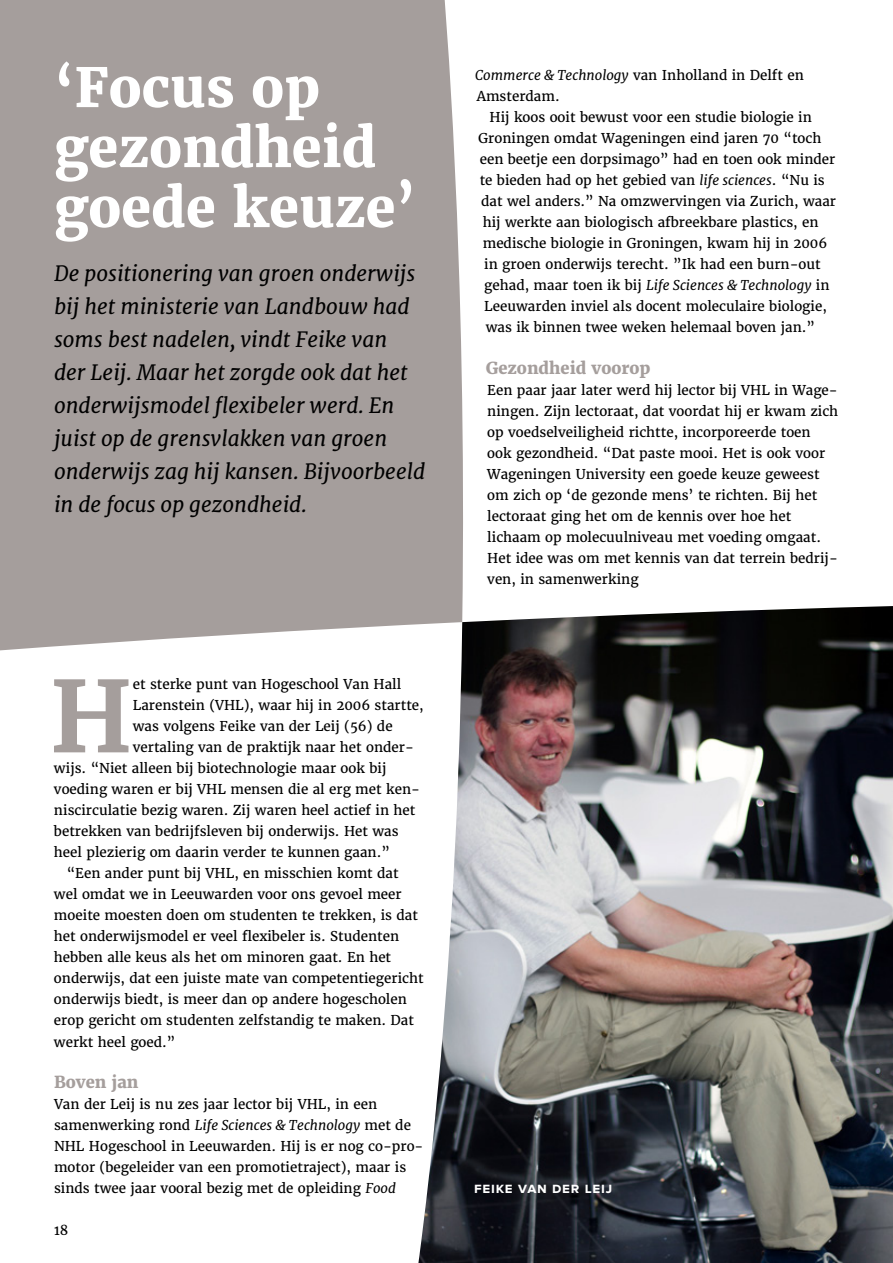
<style>
.page{position:relative;width:893px;height:1263px;background:#fff}
.page>*{position:absolute;margin:0;border:0;box-sizing:border-box;transform-origin:0 0}
.t1{font:700 98.25px "Merriweather";color:#a59e9c}
.t2{font:800 54px/60px "Merriweather";color:#fff}
.t3{font:italic 21px/33px "Merriweather";color:#000}
.t4{font:800 16.5px "Merriweather";color:#a59e9c}
.t5{font:700 15px "Proxima Nova";letter-spacing:.05em;color:#fff}
.t6{font:13.5px/21px "Merriweather";color:#000}
.t7{font:italic 13.5px "Merriweather";color:#000}
.s1{font-style:italic}
.s2{font-style:normal}
</style>
<div class="page">
<img style="left:418px;top:606px;width:475px;height:657px">
<div style="left:0;top:0;width:468px;height:652px;background:#a59e9c"></div>
<h2 class="t2" style="left:54px;top:57px;width:364px">‘Focus op gezondheid goede keuze’</h2>
<p class="t3" style="left:54px;top:257px;width:373px">De positionering van groen onderwijs bij het ministerie van Landbouw had soms best nadelen, vindt Feike van<br>der Leij. Maar het zorgde ook dat het onderwijsmodel flexibeler werd. En juist op de grensvlakken van groen onderwijs zag hij kansen. Bijvoorbeeld in de focus op gezondheid.</p>
<h1 class="t1" style="left:50px;top:654px;width:84px">H</h1>
<p class="t6" style="left:133px;top:674px;width:270px">et sterke punt van Hogeschool Van Hall</p>
<p class="t6" style="left:133px;top:695px;width:292px">Larenstein (VHL), waar hij in 2006 startte,</p>
<p class="t6" style="left:133px;top:716px;width:261px">was volgens Feike van der Leij (56) de</p>
<p class="t6" style="left:133px;top:737px;width:283px">vertaling van de praktijk naar het onder-</p>
<p class="t6" style="left:54px;top:758px;width:334px">wijs. “Niet alleen bij biotechnologie maar ook bij</p>
<p class="t6" style="left:54px;top:779px;width:367px">voeding waren er bij VHL mensen die al erg met ken-</p>
<p class="t6" style="left:54px;top:800px;width:363px">niscirculatie bezig waren. Zij waren heel actief in het</p>
<p class="t6" style="left:54px;top:821px;width:346px">betrekken van bedrijfsleven bij onderwijs. Het was</p>
<p class="t6" style="left:54px;top:842px;width:337px">heel plezierig om daarin verder te kunnen gaan.”</p>
<p class="t6" style="left:67px;top:863px;width:333px">“Een ander punt bij VHL, en misschien komt dat</p>
<p class="t6" style="left:54px;top:884px;width:349px">wel omdat we in Leeuwarden voor ons gevoel meer</p>
<p class="t6" style="left:54px;top:905px;width:365px">moeite moesten doen om studenten te trekken, is dat</p>
<p class="t6" style="left:54px;top:926px;width:347px">het onderwijsmodel er veel flexibeler is. Studenten</p>
<p class="t6" style="left:54px;top:947px;width:339px">hebben alle keus als het om minoren gaat. En het</p>
<p class="t6" style="left:54px;top:968px;width:371px">onderwijs, dat een juiste mate van competentiegericht</p>
<p class="t6" style="left:54px;top:989px;width:354px">onderwijs biedt, is meer dan op andere hogescholen</p>
<p class="t6" style="left:54px;top:1010px;width:362px">erop gericht om studenten zelfstandig te maken. Dat</p>
<p class="t6" style="left:54px;top:1031px;width:123px">werkt heel goed.”</p>
<p class="t4" style="left:54px;top:1072px;width:86px">Boven jan</p>
<p class="t6" style="left:54px;top:1094px;width:371px">Van der Leij is nu zes jaar lector bij VHL, in een samenwerking rond <span class="s1">Life Sciences &amp; Technology</span> met de NHL Hogeschool in Leeuwarden. Hij is er nog co-pro&shy;motor (begeleider van een promotietraject), maar is sinds twee jaar vooral bezig met de opleiding <span class="s1">Food</span></p>
<p class="t6" style="left:54px;top:1220px;width:16px">18</p>
<p class="t6" style="left:475px;top:65px;width:330px"><span class="s1">Commerce &amp; Technology</span> van Inholland in Delft en<br>Amsterdam.</p>
<p class="t6" style="left:489px;top:107px;width:324px">Hij koos ooit bewust voor een studie biologie in</p>
<p class="t6" style="left:478px;top:128px;width:345px">Groningen omdat Wageningen eind jaren 70 “toch</p>
<p class="t6" style="left:480px;top:149px;width:357px">een beetje een dorpsimago” had en toen ook minder</p>
<p class="t6" style="left:480px;top:170px;width:347px">te bieden had op het gebied van <span class="s1">life sciences</span>. “Nu is</p>
<p class="t6" style="left:481px;top:191px;width:356px">dat wel anders.” Na omzwervingen via Zurich, waar</p>
<p class="t6" style="left:483px;top:212px;width:337px">hij werkte aan biologisch afbreekbare plastics, en</p>
<p class="t6" style="left:483px;top:233px;width:346px">medische biologie in Groningen, kwam hij in 2006</p>
<p class="t6" style="left:484px;top:254px;width:338px">in groen onderwijs terecht. ”Ik had een burn-out</p>
<p class="t7" style="left:484px;top:277px;width:347px"><span class="s2">gehad, maar toen ik bij</span> Life Sciences &amp; Technology <span class="s2">in</span></p>
<p class="t6" style="left:484px;top:296px;width:344px">Leeuwarden inviel als docent moleculaire biologie,</p>
<p class="t6" style="left:486px;top:317px;width:331px">was ik binnen twee weken helemaal boven jan.”</p>
<p class="t4" style="left:486px;top:358px;width:166px">Gezondheid voorop</p>
<p class="t6" style="left:487px;top:380px;width:353px">Een paar jaar later werd hij lector bij VHL in Wage&shy;ningen. Zijn lectoraat, dat voordat hij er kwam zich op voedselveiligheid richtte, incorporeerde toen ook gezondheid. “Dat paste mooi. Het is ook voor Wageningen University een goede keuze geweest om zich op ‘de gezonde mens’ te richten. Bij het lectoraat ging het om de kennis over hoe het lichaam op molecuulniveau met voeding omgaat.<br>Het idee was om met kennis van dat terrein bedrij&shy;ven, in samenwerking</p>
<p class="t5" style="left:474px;top:1180px;width:140px">Feike van der Leij</p>
</div>
